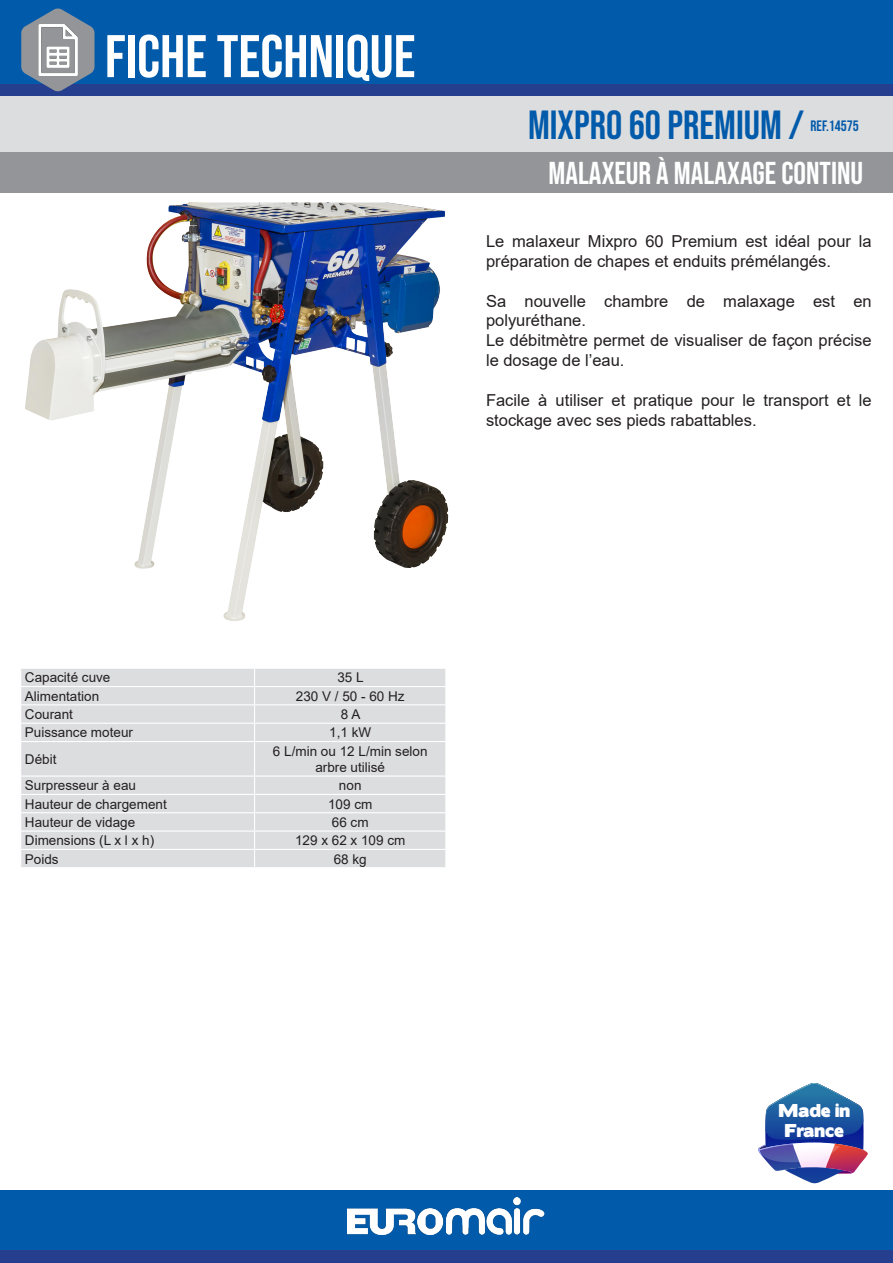
<style>
.page{position:relative;width:893px;height:1263px;background:#fff}
.page>*{position:absolute;margin:0;border:0;box-sizing:border-box;transform-origin:0 0}
.t1{font:60px "Bebas Neue";color:#fff}
.t2{font:40.5px "Bebas Neue";color:#015aaa}
.t3{font:31.5px "Bebas Neue";color:#fff}
.t4{font:16.65px/20px "Boris Black Bloxx";color:#fff;text-align:center}
.t5{font:16.5px/19.8px "Arial";color:#231f20}
.t6{font:15px "Bebas Neue";color:#015aaa}
.t7{font:13.5px/16.2px "Arial";color:#231f20;text-align:center}
</style>
<div class="page">
<div style="left:0;top:84px;width:893px;height:12px;background:#253f8e"></div>
<div style="left:0;top:1191px;width:893px;height:72px;background:#015aaa"></div>
<img style="left:347px;top:1198px;width:198px;height:36px">
<div style="left:0;top:0;width:893px;height:84px;background:#015aaa"></div>
<div style="left:0;top:1251px;width:893px;height:12px;background:#253f8e"></div>
<svg style="left:21px;top:8px;width:73px;height:84px"></svg>
<img style="left:32px;top:24px;width:52px;height:52px">
<svg style="left:758px;top:1083px;width:110px;height:100px"></svg>
<img style="left:25px;top:202px;width:423px;height:419px">
<div style="left:0;top:96px;width:893px;height:56px;background:#dcdddf"></div>
<div style="left:0;top:152px;width:893px;height:40px;background:#939598"></div>
<div style="left:21px;top:669px;width:424px;height:198px;background:#dcdddf"></div>
<hr style="left:20px;top:686px;width:235px;height:1px;background:#fff">
<hr style="left:255px;top:686px;width:191px;height:1px;background:#fff">
<hr style="left:20px;top:704px;width:235px;height:1px;background:#fff">
<hr style="left:255px;top:704px;width:191px;height:1px;background:#fff">
<hr style="left:20px;top:723px;width:235px;height:1px;background:#fff">
<hr style="left:255px;top:723px;width:191px;height:1px;background:#fff">
<svg style="left:254px;top:669px;width:1px;height:72px"></svg>
<svg style="left:445px;top:669px;width:1px;height:72px"></svg>
<hr style="left:20px;top:741px;width:235px;height:1px;background:#fff">
<hr style="left:255px;top:741px;width:191px;height:1px;background:#fff">
<hr style="left:254px;top:742px;width:1px;height:33px;background:#fff">
<hr style="left:20px;top:775px;width:235px;height:2px;background:#fff">
<hr style="left:255px;top:775px;width:191px;height:2px;background:#fff">
<hr style="left:20px;top:794px;width:235px;height:1px;background:#fff">
<hr style="left:255px;top:794px;width:191px;height:1px;background:#fff">
<hr style="left:20px;top:812px;width:235px;height:1px;background:#fff">
<hr style="left:255px;top:812px;width:191px;height:1px;background:#fff">
<hr style="left:20px;top:830px;width:235px;height:2px;background:#fff">
<hr style="left:255px;top:830px;width:191px;height:2px;background:#fff">
<hr style="left:20px;top:849px;width:235px;height:1px;background:#fff">
<hr style="left:255px;top:849px;width:191px;height:1px;background:#fff">
<svg style="left:254px;top:777px;width:1px;height:90px"></svg>
<svg style="left:445px;top:777px;width:1px;height:90px"></svg>
<h1 class="t1" style="left:105px;top:22px;width:312px">FICHE TECHNIQUE</h1>
<h2 class="t2" style="left:528px;top:102px;width:278px">MIXPRO 60 PREMIUM /</h2>
<p class="t6" style="left:811px;top:118px;width:50px">REF.14575</p>
<h3 class="t3" style="left:548px;top:155px;width:316px">MALAXEUR À MALAXAGE CONTINU</h3>
<p class="t5" style="left:486px;top:231px;width:387px">Le malaxeur Mixpro 60 Premium est idéal pour la préparation de chapes et enduits prémélangés.</p>
<p class="t5" style="left:486px;top:291px;width:387px">Sa nouvelle chambre de malaxage est en polyuréthane.</p>
<p class="t5" style="left:486px;top:330px;width:387px">Le débitmètre permet de visualiser de façon précise le dosage de l’eau.</p>
<p class="t5" style="left:486px;top:390px;width:387px">Facile à utiliser et pratique pour le transport et le stockage avec ses pieds rabattables.</p>
<p class="t7" style="left:25px;top:669px;width:87px">Capacité cuve</p>
<p class="t7" style="left:337px;top:669px;width:28px">35 L</p>
<p class="t7" style="left:25px;top:688px;width:76px">Alimentation</p>
<p class="t7" style="left:296px;top:688px;width:110px">230 V / 50 - 60 Hz</p>
<p class="t7" style="left:25px;top:706px;width:50px">Courant</p>
<p class="t7" style="left:341px;top:706px;width:21px">8 A</p>
<p class="t7" style="left:25px;top:724px;width:110px">Puissance moteur</p>
<p class="t7" style="left:329px;top:724px;width:44px">1,1 kW</p>
<p class="t7" style="left:25px;top:751px;width:33px">Débit</p>
<p class="t7" style="left:273px;top:743px;width:156px">6 L/min ou 12 L/min selon arbre utilisé</p>
<p class="t7" style="left:25px;top:777px;width:113px">Surpresseur à eau</p>
<p class="t7" style="left:339px;top:777px;width:24px">non</p>
<p class="t7" style="left:25px;top:795px;width:143px">Hauteur de chargement</p>
<p class="t7" style="left:328px;top:795px;width:46px">109 cm</p>
<p class="t7" style="left:25px;top:814px;width:112px">Hauteur de vidage</p>
<p class="t7" style="left:332px;top:814px;width:38px">66 cm</p>
<p class="t7" style="left:25px;top:832px;width:131px">Dimensions (L x l x h)</p>
<p class="t7" style="left:295px;top:832px;width:112px">129 x 62 x 109 cm</p>
<p class="t7" style="left:25px;top:850px;width:35px">Poids</p>
<p class="t7" style="left:334px;top:850px;width:35px">68 kg</p>
<p class="t4" style="left:779px;top:1101px;width:72px">Made in<br>France</p>
</div>
